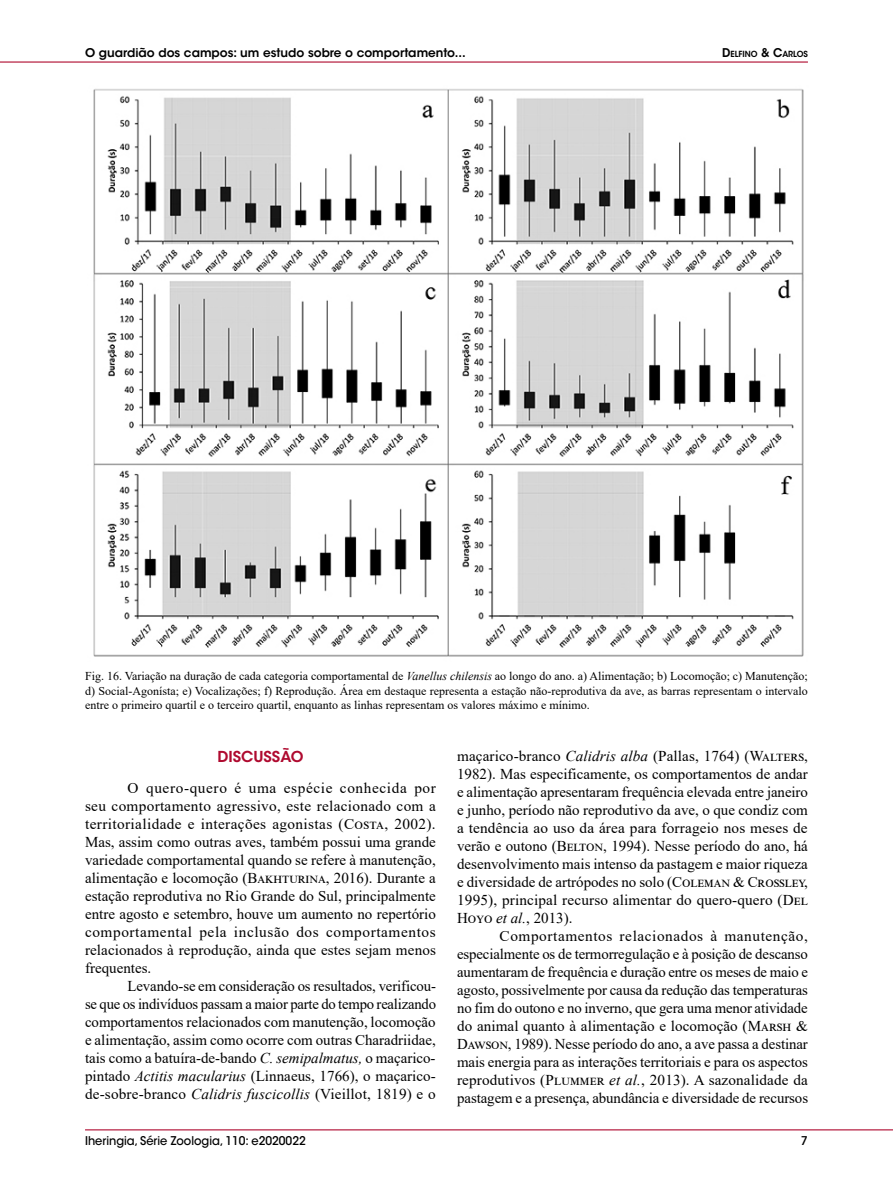
<style>
.page{position:relative;width:893px;height:1191px;background:#fff}
.page>*{position:absolute;margin:0;border:0;box-sizing:border-box;transform-origin:0 0}
.t1{font:15px/18px "Times New Roman";letter-spacing:.005em;color:#000;text-align:justify}
.t2{font:600 15px "ITC Avant Garde Std";color:#af0a2f}
.t3{font:12px/14.4px "Times New Roman";color:#000;text-align:justify}
.t4{font:600 12px "ITC Avant Garde Std";color:#000}
.t5{font:500 12px "ITC Avant Garde Std";color:#000;scale:.95 1}
.t6{font:500 12px "ITC Avant Garde Std";color:#000}
.t7{font:600 8.4px "ITC Avant Garde Std";color:#000;scale:.95 1}
.s1{font-size:12px}
.s2{font-style:italic}
</style>
<div class="page">
<hr style="left:0;top:61px;width:808px;height:2px;background:#af0a2f">
<hr style="left:85px;top:1129px;width:808px;height:1px;background:#af0a2f">
<img style="left:93px;top:89px;width:711px;height:568px">
<p class="t4" style="left:85px;top:45px;width:382px">O guardião dos campos: um estudo sobre o comportamento...</p>
<p class="t7" style="left:722px;top:48px;width:92px"><span class="s1">D</span>ELFINO <span class="s1">&amp; C</span>ARLOS</p>
<p class="t3" style="left:85px;top:669px;width:724px">Fig. 16. Variação na duração de cada categoria comportamental de <span class="s2">Vanellus chilensis</span> ao longo do ano. a) Alimentação; b) Locomoção; c) Manutenção; d) Social-Agonísta; e) Vocalizações; f) Reprodução. Área em destaque representa a estação não-reprodutiva da ave, as barras representam o intervalo entre o primeiro quartil e o terceiro quartil, enquanto as linhas representam os valores máximo e mínimo.</p>
<p class="t2" style="left:217px;top:747px;width:87px">DISCUSSÃO</p>
<p class="t1" style="left:85px;top:778px;width:352px;text-indent:43px">O quero-quero é uma espécie conhecida por seu comportamento agressivo, este relacionado com a territorialidade e interações agonistas (Costa, 2002).<br>Mas, assim como outras aves, também possui uma grande variedade comportamental quando se refere à manutenção, alimentação e locomoção (Bakhturina, 2016). Durante a estação reprodutiva no Rio Grande do Sul, principalmente entre agosto e setembro, houve um aumento no repertório comportamental pela inclusão dos comportamentos relacionados à reprodução, ainda que estes sejam menos frequentes.</p>
<p class="t1" style="left:85px;top:976px;width:352px;text-indent:43px">Levando-se em consideração os resultados, verificou&shy;se que os indivíduos passam a maior parte do tempo realizando comportamentos relacionados com manutenção, locomoção e alimentação, assim como ocorre com outras Charadriidae, tais como a batuíra-de-bando <span class="s2">C. semipalmatus,</span> o maçarico&shy;pintado <span class="s2">Actitis macularius</span> (Linnaeus, 1766), o maçarico&shy;de-sobre-branco <span class="s2">Calidris fuscicollis</span> (Vieillot, 1819) e o</p>
<p class="t1" style="left:457px;top:746px;width:352px">maçarico-branco <span class="s2">Calidris alba</span> (Pallas, 1764) (Walters, 1982). Mas especificamente, os comportamentos de andar e alimentação apresentaram frequência elevada entre janeiro e junho, período não reprodutivo da ave, o que condiz com a tendência ao uso da área para forrageio nos meses de verão e outono (Belton, 1994). Nesse período do ano, há desenvolvimento mais intenso da pastagem e maior riqueza e diversidade de artrópodes no solo (Coleman &amp; Crossley, 1995), principal recurso alimentar do quero-quero (Del Hoyo <span class="s2">et al.</span>, 2013).</p>
<p class="t1" style="left:457px;top:926px;width:352px;text-indent:43px">Comportamentos relacionados à manutenção, especialmente os de termorregulação e à posição de descanso aumentaram de frequência e duração entre os meses de maio e agosto, possivelmente por causa da redução das temperaturas no fim do outono e no inverno, que gera uma menor atividade do animal quanto à alimentação e locomoção (Marsh &amp; Dawson, 1989). Nesse período do ano, a ave passa a destinar mais energia para as interações territoriais e para os aspectos reprodutivos (Plummer <span class="s2">et al.</span>, 2013). A sazonalidade da pastagem e a presença, abundância e diversidade de recursos</p>
<p class="t5" style="left:85px;top:1133px;width:234px">Iheringia, Série Zoologia, 110: e2020022</p>
<p class="t6" style="left:801px;top:1132px;width:9px">7</p>
</div>
